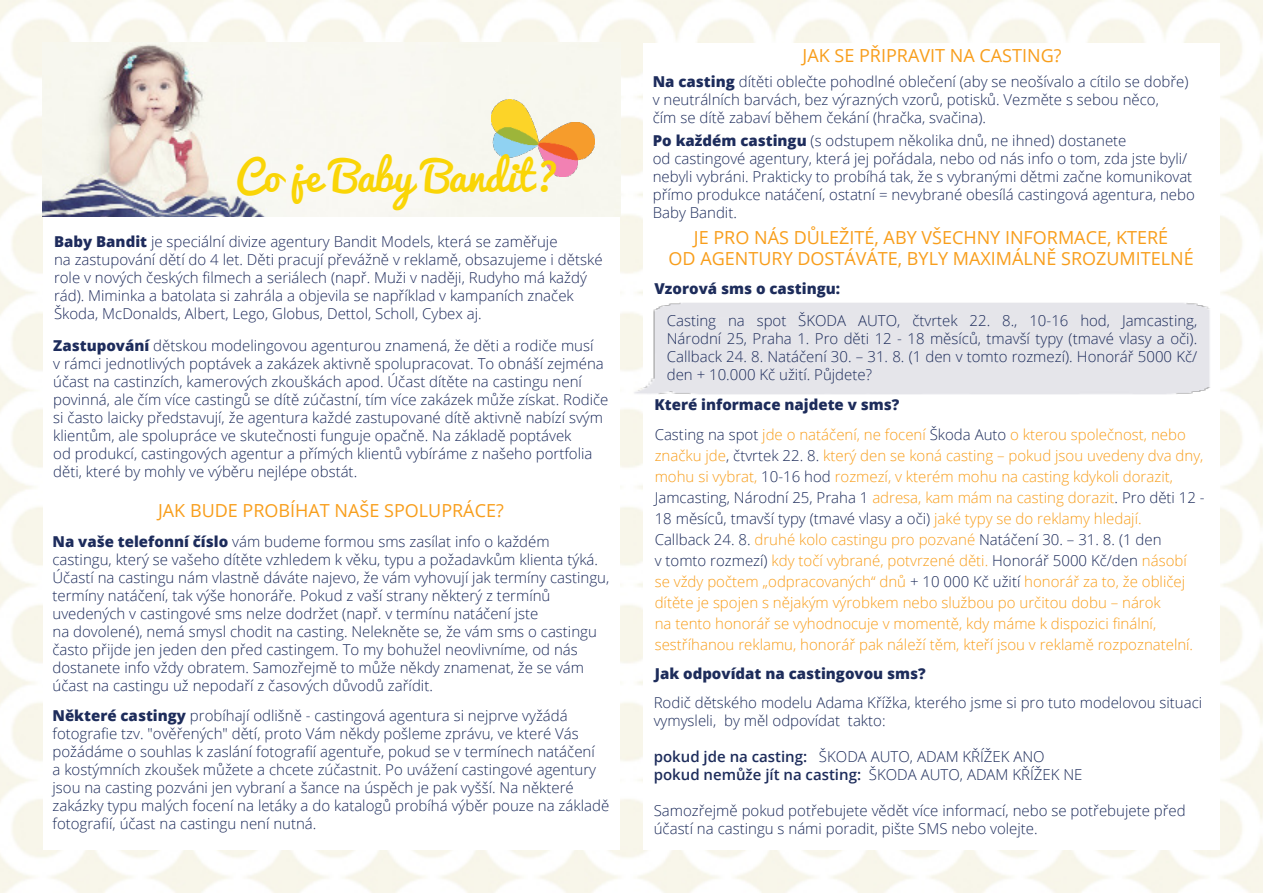
<style>
.page{position:relative;width:1263px;height:893px;background:#fff}
.page>*{position:absolute;margin:0;border:0;box-sizing:border-box;transform-origin:0 0}
.t1{font:40.5px "Pacifico";color:#fad506}
.t2{font:18px/21.6px "Open Sans";color:#f89e1c;text-align:center}
.t3{font:300 15px/18px "Open Sans";color:#1d2c5c}
.t4{font:300 15px/18px "Open Sans";color:#1d2c5b}
.t5{font:300 15px/21px "Open Sans";color:#f89e1c}
.t6{font:300 15px/18px "Open Sans";color:#1e2b5c}
.t7{font:800 15px "Open Sans";color:#1d2c5b}
.t8{font:600 15px "Open Sans";color:#1d2c5b}
.s1{font-weight:800}
.s2{color:#1d2c5b}
.s3{color:#f89e1e}
.s4{font-weight:600}
.s5{font-weight:300}
</style>
<div class="page">
<img style="left:0;top:0;width:1263px;height:893px">
<div style="left:43px;top:218px;width:577px;height:632px;background:#fff"></div>
<div style="left:643px;top:43px;width:577px;height:807px;background:#fff"></div>
<img style="left:43px;top:43px;width:578px;height:174px">
<img style="left:491px;top:99px;width:103px;height:78px">
<img style="left:631px;top:301px;width:579px;height:98px">
<p class="t1" style="left:235px;top:154px;width:325px">Co je Baby Bandit?</p>
<p class="t6" style="left:54px;top:232px;width:550px"><span class="s1">Baby Bandit</span> je speciální divize agentury Bandit Models, která se zaměřuje<br>na zastupování dětí do 4 let. Děti pracují převážně v reklamě, obsazujeme i dětské role v nových českých filmech a seriálech (např. Muži v naději, Rudyho má každý rád). Miminka a batolata si zahrála a objevila se například v kampaních značek Škoda, McDonalds, Albert, Lego, Globus, Dettol, Scholl, Cybex aj.</p>
<p class="t3" style="left:53px;top:337px;width:557px"><span class="s1">Zastupování</span> dětskou modelingovou agenturou znamená, že děti a rodiče musí<br>v rámci jednotlivých poptávek a zakázek aktivně spolupracovat. To obnáší zejména účast na castinzích, kamerových zkouškách apod. Účast dítěte na castingu není povinná, ale čím více castingů se dítě zúčastní, tím více zakázek může získat. Rodiče si často laicky představují, že agentura každé zastupované dítě aktivně nabízí svým klientům, ale spolupráce ve skutečnosti funguje opačně. Na základě poptávek<br>od produkcí, castingových agentur a přímých klientů vybíráme z našeho portfolia děti, které by mohly ve výběru nejlépe obstát.</p>
<p class="t2" style="left:158px;top:500px;width:347px">JAK BUDE PROBÍHAT NAŠE SPOLUPRÁCE?</p>
<p class="t3" style="left:53px;top:532px;width:558px"><span class="s1">Na vaše telefonní číslo</span> vám budeme formou sms zasílat info o každém castingu, který se vašeho dítěte vzhledem k věku, typu a požadavkům klienta týká.<br>Účastí na castingu nám vlastně dáváte najevo, že vám vyhovují jak termíny castingu, termíny natáčení, tak výše honoráře. Pokud z vaší strany některý z termínů uvedených v castingové sms nelze dodržet (např. v termínu natáčení jste<br>na dovolené), nemá smysl chodit na casting. Nelekněte se, že vám sms o castingu často přijde jen jeden den před castingem. To my bohužel neovlivníme, od nás dostanete info vždy obratem. Samozřejmě to může někdy znamenat, že se vám účast na castingu už nepodaří z časových důvodů zařídit.</p>
<p class="t4" style="left:53px;top:706px;width:558px"><span class="s1">Některé castingy</span> probíhají odlišně - castingová agentura si nejprve vyžádá fotografie tzv. "ověřených" dětí, proto Vám někdy pošleme zprávu, ve které Vás požádáme o souhlas k zaslání fotografií agentuře, pokud se v termínech natáčení<br>a kostýmních zkoušek můžete a chcete zúčastnit. Po uvážení castingové agentury jsou na casting pozváni jen vybraní a šance na úspěch je pak vyšší. Na některé zakázky typu malých focení na letáky a do katalogů probíhá výběr pouze na základě fotografií, účast na castingu není nutná.</p>
<p class="t2" style="left:803px;top:44px;width:260px">JAK SE PŘIPRAVIT NA CASTING?</p>
<p class="t3" style="left:653px;top:72px;width:537px"><span class="s1">Na casting</span> dítěti oblečte pohodlné oblečení (aby se neošívalo a cítilo se dobře) v neutrálních barvách, bez výrazných vzorů, potisků. Vezměte s sebou něco,<br>čím se dítě zabaví během čekání (hračka, svačina).</p>
<p class="t3" style="left:653px;top:131px;width:544px"><span class="s1">Po každém castingu</span> (s odstupem několika dnů, ne ihned) dostanete<br>od castingové agentury, která jej pořádala, nebo od nás info o tom, zda jste byli/ nebyli vybráni. Prakticky to probíhá tak, že s vybranými dětmi začne komunikovat přímo produkce natáčení, ostatní = nevybrané obesílá castingová agentura, nebo Baby Bandit.</p>
<p class="t2" style="left:668px;top:226px;width:527px">JE PRO NÁS DŮLEŽITÉ, ABY VŠECHNY INFORMACE, KTERÉ<br>OD AGENTURY DOSTÁVÁTE, BYLY MAXIMÁLNĚ SROZUMITELNÉ</p>
<p class="t7" style="left:654px;top:277px;width:187px">Vzorová sms o castingu:</p>
<p class="t4" style="left:667px;top:311px;width:532px;text-align:justify">Casting na spot ŠKODA AUTO, čtvrtek 22. 8., 10-16 hod, Jamcasting, Národní 25, Praha 1. Pro děti 12 - 18 měsíců, tmavší typy (tmavé vlasy a oči).<br>Callback 24. 8. Natáčení 30. – 31. 8. (1 den v tomto rozmezí). Honorář 5000 Kč/ den + 10.000 Kč užití. Půjdete?</p>
<p class="t7" style="left:654px;top:393px;width:246px">Které informace najdete v sms?</p>
<p class="t5" style="left:655px;top:424px;width:551px"><span class="s2">Casting na spot</span> jde o natáčení, ne focení <span class="s2">Škoda Auto</span> o kterou společnost, nebo značku jde<span class="s2">, čtvrtek 22. 8.</span> který den se koná casting – pokud jsou uvedeny dva dny, mohu si vybrat, <span class="s2">10-16 hod</span> rozmezí, v kterém mohu na casting kdykoli dorazit, <span class="s2">Jamcasting, Národní 25, Praha 1</span> adresa, kam mám na casting dorazit<span class="s2">. Pro děti 12 - 18 měsíců, tmavší typy (tmavé vlasy a oči)</span> jaké typy se do reklamy hledají<span class="s3">.<br></span><span class="s2">Callback 24. 8.</span> <span class="s3">druhé kolo castingu pro pozvané</span> <span class="s2">Natáčení 30. – 31. 8. (1 den<br>v tomto rozmezí)</span> kdy točí vybrané, potvrzené děti. <span class="s2">Honorář 5000 Kč/den</span> násobí se vždy počtem „odpracovaných“ dnů <span class="s2">+ 10 000 Kč užití</span> honorář za to, že obličej dítěte je spojen s nějakým výrobkem nebo službou po určitou dobu – nárok<br>na tento honorář se vyhodnocuje v momentě, kdy máme k dispozici finální, sestříhanou reklamu, honorář pak náleží těm, kteří jsou v reklamě rozpoznateln<span class="s3">í.</span></p>
<p class="t7" style="left:655px;top:662px;width:273px">Jak odpovídat na castingovou sms?</p>
<p class="t4" style="left:654px;top:693px;width:550px">Rodič dětského modelu Adama Křížka, kterého jsme si pro tuto modelovou situaci vymysleli, by měl odpovídat takto:</p>
<p class="t4" style="left:654px;top:747px;width:392px"><span class="s4">pokud jde na casting:</span> ŠKODA AUTO, ADAM KŘÍŽEK ANO</p>
<p class="t8" style="left:654px;top:764px;width:430px">pokud nemůže jít na casting: <span class="s5">ŠKODA AUTO, ADAM KŘÍŽEK NE</span></p>
<p class="t4" style="left:654px;top:801px;width:533px">Samozřejmě pokud potřebujete vědět více informací, nebo se potřebujete před účastí na castingu s námi poradit, pište SMS nebo volejte.</p>
</div>
